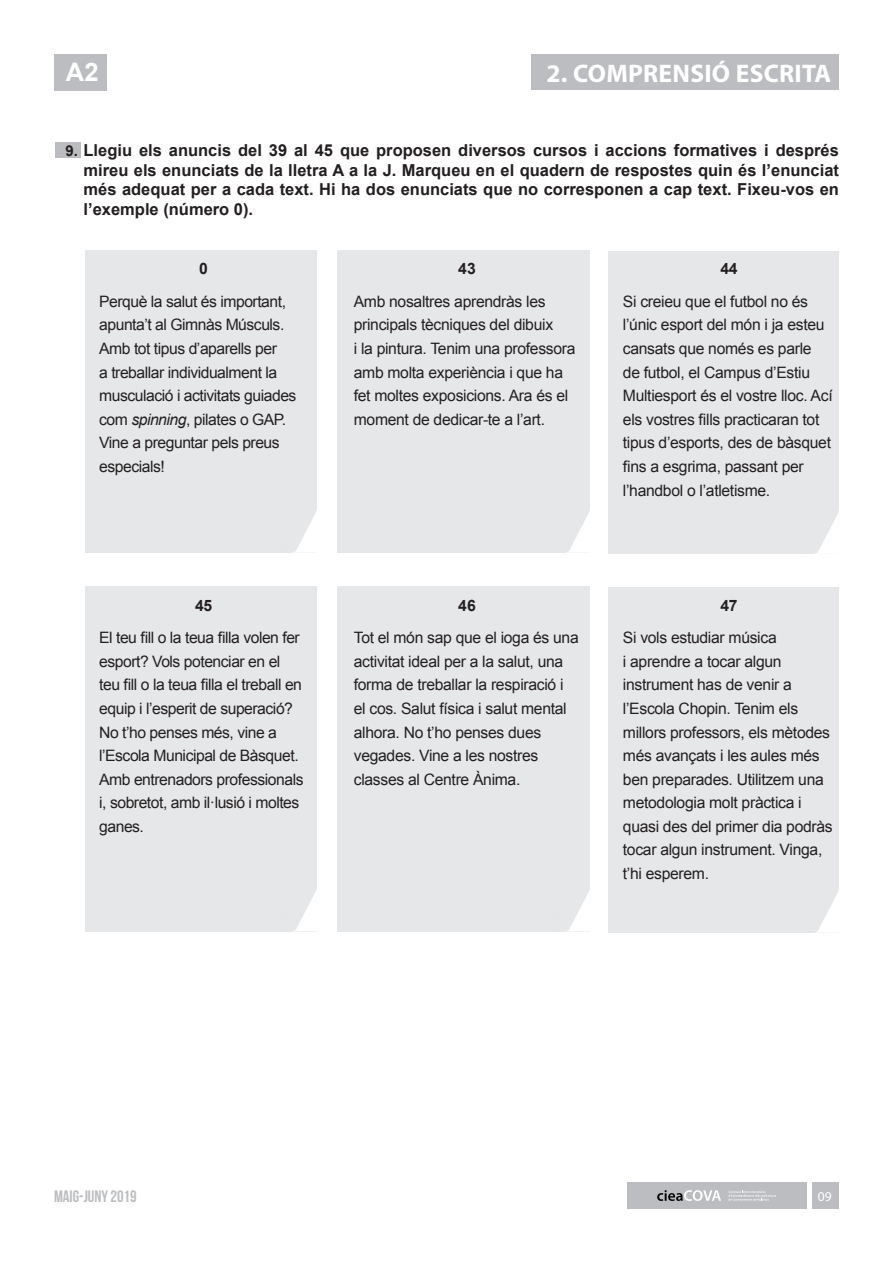
<style>
.page{position:relative;width:893px;height:1263px;background:#fff}
.page>*{position:absolute;margin:0;border:0;box-sizing:border-box;transform-origin:0 0}
.t1{font:700 25.5px "Myriad Pro";letter-spacing:.01em;color:#fff}
.t2{font:700 25.5px "Arial";color:#fff}
.ENUNCIAT{font:700 16.5px/19.8px "Arial";color:#231f20;text-align:justify}
.SUB_ENUNCIAT{font:700 16.5px "Bebas Neue";color:#bcbdc0}
.Text__11pt____22_pt{font:15.75px/23.5px "Arial";letter-spacing:-.02em;color:#231f20}
.Text__11pt____22_pt-2{font:700 15.75px "Arial";letter-spacing:-.025em;color:#231f20}
.t3{font:13.5px "Myriad Pro";color:#fff}
.s1{font-size:15px}
.s2{font-style:italic}
</style>
<div class="page">
<div style="left:812px;top:1182px;width:27px;height:27px;background:#bcbdc0"></div>
<div style="left:627px;top:1182px;width:179px;height:27px;background:#bcbdc0"></div>
<svg style="left:728px;top:1190px;width:48px;height:10px"></svg>
<svg style="left:657px;top:1190px;width:64px;height:11px"></svg>
<div style="left:54px;top:54px;width:52px;height:37px;background:#bcbdc0"></div>
<div style="left:55px;top:143px;width:25px;height:15px;background:#bcbdc0"></div>
<div style="left:531px;top:54px;width:308px;height:35px;background:#bcbdc0"></div>
<div style="left:85px;top:250px;width:231px;height:302px;background:#e6e7e9"></div>
<div style="left:85px;top:586px;width:231px;height:345px;background:#e6e7e9"></div>
<div style="left:338px;top:250px;width:252px;height:302px;background:#e6e7e9"></div>
<div style="left:338px;top:586px;width:252px;height:345px;background:#e6e7e9"></div>
<div style="left:608px;top:251px;width:230px;height:303px;background:#e6e7e9"></div>
<div style="left:608px;top:588px;width:230px;height:345px;background:#e6e7e9"></div>
<svg style="left:815px;top:878px;width:24px;height:55px"></svg>
<svg style="left:815px;top:500px;width:24px;height:54px"></svg>
<svg style="left:568px;top:890px;width:22px;height:41px"></svg>
<svg style="left:550px;top:511px;width:40px;height:42px"></svg>
<svg style="left:295px;top:877px;width:22px;height:54px"></svg>
<svg style="left:277px;top:498px;width:40px;height:55px"></svg>
<h1 class="t2" style="left:66px;top:56px;width:34px">C1</h1>
<h1 class="t2" style="left:66px;top:56px;width:34px">A2</h1>
<p class="t1" style="left:546px;top:57px;width:286px">2. COMPRENSIÓ ESCRITA</p>
<p class="ENUNCIAT" style="left:84px;top:141px;width:757px;text-indent:-18px"><span class="s1">9.</span> Llegiu els anuncis del 39 al 45 que proposen diversos cursos i accions formatives i després mireu els enunciats de la lletra A a la J. Marqueu en el quadern de respostes quin és l’enunciat més adequat per a cada text. Hi ha dos enunciats que no corresponen a cap text. Fixeu-vos en l’exemple (número 0).</p>
<p class="Text__11pt____22_pt-2" style="left:199px;top:258px;width:10px">0</p>
<p class="Text__11pt____22_pt" style="left:99px;top:290px;width:199px">Perquè la salut és important, apunta’t al Gimnàs Músculs.<br>Amb tot tipus d’aparells per<br>a treballar individualment la musculació i activitats guiades com <span class="s2">spinning</span>, pilates o GAP.<br>Vine a preguntar pels preus especials!</p>
<p class="Text__11pt____22_pt-2" style="left:195px;top:595px;width:19px">45</p>
<p class="Text__11pt____22_pt" style="left:99px;top:626px;width:206px">El teu fill o la teua filla volen fer esport? Vols potenciar en el teu fill o la teua filla el treball en equip i l’esperit de superació?<br>No t’ho penses més, vine a l’Escola Municipal de Bàsquet.<br>Amb entrenadors professionals i, sobretot, amb il·lusió i moltes ganes.</p>
<p class="Text__11pt____22_pt-2" style="left:458px;top:258px;width:19px">43</p>
<p class="Text__11pt____22_pt" style="left:354px;top:290px;width:223px">Amb nosaltres aprendràs les principals tècniques del dibuix<br>i la pintura. Tenim una professora amb molta experiència i que ha fet moltes exposicions. Ara és el moment de dedicar-te a l’art.</p>
<p class="Text__11pt____22_pt-2" style="left:458px;top:595px;width:19px">46</p>
<p class="Text__11pt____22_pt" style="left:354px;top:626px;width:227px">Tot el món sap que el ioga és una activitat ideal per a la salut, una forma de treballar la respiració i el cos. Salut física i salut mental alhora. No t’ho penses dues vegades. Vine a les nostres classes al Centre Ànima.</p>
<p class="Text__11pt____22_pt-2" style="left:720px;top:258px;width:19px">44</p>
<p class="Text__11pt____22_pt" style="left:623px;top:290px;width:211px">Si creieu que el futbol no és l’únic esport del món i ja esteu cansats que només es parle de futbol, el Campus d’Estiu<br>Multiesport és el vostre lloc. Ací els vostres fills practicaran tot tipus d’esports, des de bàsquet fins a esgrima, passant per l’handbol o l’atletisme.</p>
<p class="Text__11pt____22_pt-2" style="left:720px;top:595px;width:19px">47</p>
<p class="Text__11pt____22_pt" style="left:623px;top:626px;width:211px">Si vols estudiar música<br>i aprendre a tocar algun instrument has de venir a l’Escola Chopin. Tenim els millors professors, els mètodes més avançats i les aules més ben preparades. Utilitzem una metodologia molt pràctica i quasi des del primer dia podràs tocar algun instrument. Vinga, t’hi esperem.</p>
<p class="SUB_ENUNCIAT" style="left:54px;top:1187px;width:84px">MAIG-JUNY 2019</p>
<p class="t3" style="left:818px;top:1188px;width:15px">09</p>
</div>
